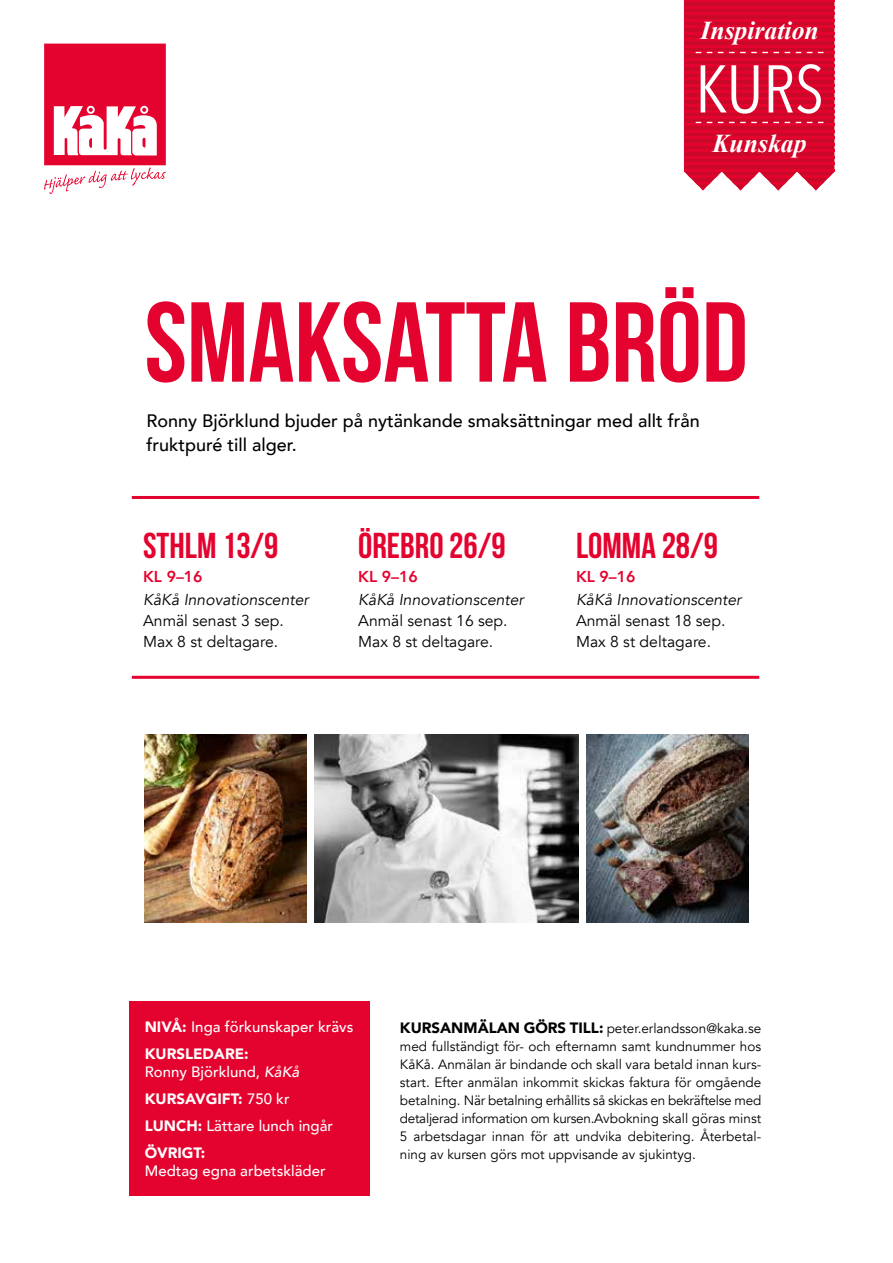
<style>
.page{position:relative;width:893px;height:1263px;background:#fff}
.page>*{position:absolute;margin:0;border:0;box-sizing:border-box;transform-origin:0 0}
.t1{font:113.4px "Bebas Neue";color:#e4032e}
.t2{font:66.6px "Avenir Next Condensed";color:#fff}
.t3{font:36px "Bebas Neue";color:#e4032e}
.t4{font:italic 700 25.65px "Times New Roman";color:#fff}
.t5{font:500 18px/24px "Avenir";color:#000}
.t6{font:15.75px/21px "Avenir";color:#000}
.t7{font:italic 15.75px "Avenir";color:#000}
.t8{font:800 15.75px "Avenir";color:#e4032e}
.t9{font:500 15px/27px "Avenir";color:#fff}
.t10{font:13.5px/18px "Avenir";color:#000;text-align:justify}
.s1{font-weight:900}
.s2{font-style:italic}
.s3{font-weight:900;font-size:15px}
</style>
<div class="page">
<svg style="left:44px;top:44px;width:122px;height:150px"></svg>
<div style="left:129px;top:1001px;width:241px;height:194px;background:#e4032e"></div>
<svg style="left:684px;top:0;width:150px;height:190px;background:#d81336"></svg>
<hr style="left:132px;top:496px;width:627px;height:3px;background:#e4032e">
<hr style="left:132px;top:676px;width:627px;height:3px;background:#e4032e">
<img style="left:315px;top:735px;width:263px;height:187px">
<img style="left:587px;top:735px;width:161px;height:187px">
<img style="left:145px;top:735px;width:161px;height:187px">
<h3 class="t4" style="left:700px;top:12px;width:120px">Inspiration</h3>
<h2 class="t2" style="left:695px;top:32px;width:130px">KURS</h2>
<h3 class="t4" style="left:712px;top:125px;width:96px">Kunskap</h3>
<h1 class="t1" style="left:145px;top:280px;width:605px">SMAKSATTA BRÖD</h1>
<h3 class="t5" style="left:146px;top:407px;width:555px">Ronny Björklund bjuder på nytänkande smaksättningar med allt från fruktpuré till alger.</h3>
<h3 class="t3" style="left:143px;top:526px;width:137px">STHLM 13/9</h3>
<p class="t8" style="left:143px;top:564px;width:61px">KL 9–16</p>
<p class="t7" style="left:143px;top:590px;width:167px">KåKå Innovationscenter</p>
<p class="t6" style="left:143px;top:610px;width:142px">Anmäl senast 3 sep.<br>Max 8 st deltagare.</p>
<h3 class="t3" style="left:358px;top:526px;width:149px">ÖREBRO 26/9</h3>
<p class="t8" style="left:358px;top:564px;width:61px">KL 9–16</p>
<p class="t7" style="left:358px;top:590px;width:167px">KåKå Innovationscenter</p>
<p class="t6" style="left:358px;top:610px;width:151px">Anmäl senast 16 sep.<br>Max 8 st deltagare.</p>
<h3 class="t3" style="left:576px;top:526px;width:144px">LOMMA 28/9</h3>
<p class="t8" style="left:576px;top:564px;width:61px">KL 9–16</p>
<p class="t7" style="left:576px;top:590px;width:167px">KåKå Innovationscenter</p>
<p class="t6" style="left:576px;top:610px;width:151px">Anmäl senast 18 sep.<br>Max 8 st deltagare.</p>
<p class="t9" style="left:145px;top:1013px;width:210px"><span class="s1">NIVÅ:</span> Inga förkunskaper krävs<br><span class="s1">KURSLEDARE:</span></p>
<p class="t9" style="left:145px;top:1058px;width:190px">Ronny Björklund, <span class="s2">KåKå<br></span><span class="s1">KURSAVGIFT:</span> 750 kr<br><span class="s1">LUNCH:</span> Lättare lunch ingår<br><span class="s1">ÖVRIGT:</span></p>
<p class="t9" style="left:145px;top:1157px;width:182px">Medtag egna arbetskläder</p>
<p class="t10" style="left:400px;top:1019px;width:363px"><span class="s3">KURSANMÄLAN GÖRS TILL:</span> peter.erlandsson@kaka.se med fullständigt för- och efternamn samt kundnummer hos KåKå. Anmälan är bindande och skall vara betald innan kurs&shy;start. Efter anmälan inkommit skickas faktura för omgående betalning. När betalning erhållits så skickas en bekräftelse med detaljerad information om kursen.Avbokning skall göras minst 5 arbetsdagar innan för att undvika debitering. Återbetal&shy;ning av kursen görs mot uppvisande av sjukintyg.</p>
</div>
